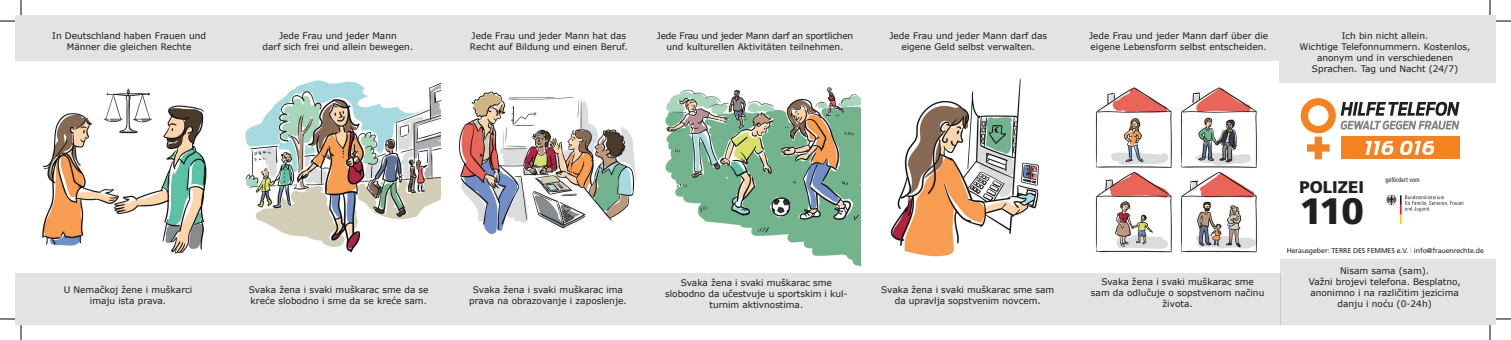
<style>
.page{position:relative;width:1511px;height:340px;background:#fff}
.page>*{position:absolute;margin:0;border:0;box-sizing:border-box;transform-origin:0 0}
.t1{font:900 36.7px "Frutiger";color:#231f20}
.t2{font:900 16.9px "Frutiger";color:#231f20}
.t3{font:9px/11px "Verdana";color:#231f20;text-align:center}
.t4{font:7px "Frutiger";letter-spacing:-.01em;color:#231f20}
.t5{font:condensed 6.7px "Linotype Univers";color:#231f20}
.s1{color:#bcbdc0}
</style>
<div class="page">
<img style="left:890px;top:78px;width:149px;height:179px">
<img style="left:245px;top:80px;width:196px;height:173px">
<img style="left:458px;top:91px;width:178px;height:144px">
<img style="left:42px;top:88px;width:165px;height:166px">
<img style="left:1095px;top:87px;width:162px;height:166px">
<img style="left:665px;top:87px;width:196px;height:180px">
<svg style="left:1386px;top:195px;width:77px;height:29px"></svg>
<svg style="left:1300px;top:98px;width:159px;height:61px"></svg>
<div style="left:15px;top:15px;width:1264px;height:45px;background:#e3e3e3"></div>
<div style="left:15px;top:273px;width:1265px;height:51px;background:#e3e3e3"></div>
<div style="left:1279px;top:15px;width:216px;height:67px;background:#e3e3e3"></div>
<div style="left:1280px;top:258px;width:215px;height:66px;background:#e3e3e3"></div>
<svg style="left:0;top:318px;width:15px;height:1px"></svg>
<svg style="left:1495px;top:318px;width:15px;height:1px"></svg>
<svg style="left:0;top:0;width:22px;height:22px"></svg>
<svg style="left:20px;top:325px;width:2px;height:15px"></svg>
<svg style="left:1489px;top:0;width:21px;height:22px"></svg>
<svg style="left:1489px;top:325px;width:1px;height:15px"></svg>
<p class="t3" style="left:52px;top:31px;width:155px">In Deutschland haben Frauen und<br>Männer die gleichen Rechte</p>
<p class="t3" style="left:1089px;top:31px;width:181px;text-align:left">Jede Frau und jeder Mann darf über die eigene Lebensform selbst entscheiden.</p>
<p class="t3" style="left:1299px;top:31px;width:172px">Ich bin nicht allein.<br>Wichtige Telefonnummern. Kostenlos, anonym und in verschiedenen<br>Sprachen. Tag und Nacht (24/7)</p>
<p class="t3" style="left:657px;top:31px;width:198px">Jede Frau und jeder Mann darf an sportlichen und kulturellen Aktivitäten teilnehmen.</p>
<p class="t3" style="left:889px;top:31px;width:159px">Jede Frau und jeder Mann darf das eigene Geld selbst verwalten.</p>
<p class="t3" style="left:262px;top:31px;width:152px">Jede Frau und jeder Mann<br>darf sich frei und allein bewegen.</p>
<p class="t3" style="left:470px;top:31px;width:159px;text-align:left">Jede Frau und jeder Mann hat das<br>Recht auf Bildung und einen Beruf.</p>
<p class="t5" style="left:1385px;top:175px;width:36px">gefördert vom</p>
<h2 class="t2" style="left:1299px;top:177px;width:66px">POLIZEI</h2>
<h1 class="t1" style="left:1299px;top:188px;width:66px">110</h1>
<p class="t4" style="left:1286px;top:246px;width:199px">Herausgeber: TERRE DES FEMMES e.V. <span class="s1">I</span> info@frauenrechte.de</p>
<p class="t3" style="left:64px;top:284px;width:130px">U Nemačkoj žene i muškarci imaju ista prava.</p>
<p class="t3" style="left:249px;top:284px;width:181px;text-align:left">Svaka žena i svaki muškarac sme da se kreće slobodno i sme da se kreće sam.</p>
<p class="t3" style="left:469px;top:284px;width:159px">Svaka žena i svaki muškarac ima prava na obrazovanje i zaposlenje.</p>
<p class="t3" style="left:665px;top:277px;width:184px">Svaka žena i svaki muškarac sme slobodno da učestvuje u sportskim i kul&shy;turnim aktivnostima.</p>
<p class="t3" style="left:881px;top:284px;width:174px">Svaka žena i svaki muškarac sme sam da upravlja sopstvenim novcem.</p>
<p class="t3" style="left:1090px;top:276px;width:175px">Svaka žena i svaki muškarac sme<br>sam da odlučuje o sopstvenom načinu života.</p>
<p class="t3" style="left:1308px;top:265px;width:153px">Nisam sama (sam).<br>Važni brojevi telefona. Besplatno, anonimno i na različitim jezicima danju i noću (0-24h)</p>
</div>
